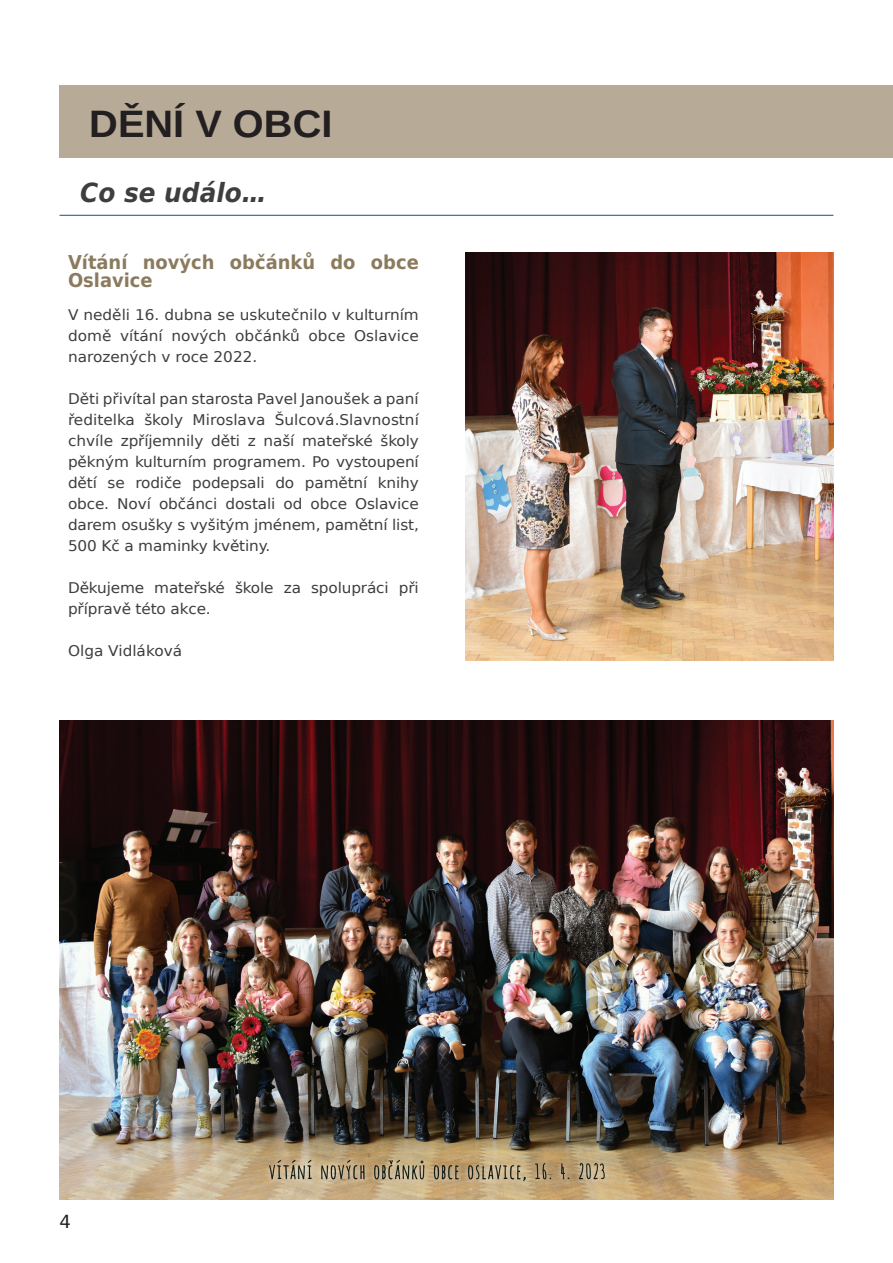
<style>
.page{position:relative;width:893px;height:1263px;background:#fff}
.page>*{position:absolute;margin:0;border:0;box-sizing:border-box;transform-origin:0 0}
.t1{font:700 38.25px "Arimo";color:#231f20;scale:1.04 1}
.t2{font:italic 700 26.4px "DejaVu Sans Condensed";color:#3e3e3f;scale:1.04 1}
.t3{font:700 19.05px/18px "DejaVu Sans Condensed";color:#8b7b5e;scale:1.04 1}
.t4{font:18px "DejaVu Sans";color:#231f20}
.t5{font:14.7px/21px "DejaVu Sans";letter-spacing:-.01em;color:#3e3e3f;text-align:justify;scale:1.04 1}
</style>
<div class="page">
<div style="left:60px;top:85px;width:833px;height:72px;background:#b7ab98"></div>
<hr style="left:60px;top:215px;width:773px;height:1px;background:#0c539e">
<img style="left:60px;top:721px;width:773px;height:478px">
<img style="left:466px;top:252px;width:367px;height:408px">
<h1 class="t1" style="left:89px;top:97px;width:235px">DĚNÍ V OBCI</h1>
<h2 class="t2" style="left:80px;top:172px;width:181px">Co se událo…</h2>
<p class="t3" style="left:68px;top:252px;width:339px">Vítání nových občánků do obce<br>Oslavice</p>
<p class="t5" style="left:68px;top:304px;width:339px">V neděli 16. dubna se uskutečnilo v kulturním domě vítání nových občánků obce Oslavice narozených v roce 2022.</p>
<p class="t5" style="left:68px;top:388px;width:339px">Děti přivítal pan starosta Pavel Janoušek a paní ředitelka školy Miroslava Šulcová.Slavnostní chvíle zpříjemnily děti z naší mateřské školy pěkným kulturním programem. Po vystoupení dětí se rodiče podepsali do pamětní knihy obce. Noví občánci dostali od obce Oslavice darem osušky s vyšitým jménem, pamětní list, 500 Kč a maminky květiny.</p>
<p class="t5" style="left:68px;top:577px;width:339px">Děkujeme mateřské škole za spolupráci při přípravě této akce.</p>
<p class="t5" style="left:68px;top:640px;width:111px">Olga Vidláková</p>
<p class="t4" style="left:60px;top:1207px;width:13px">4</p>
</div>
